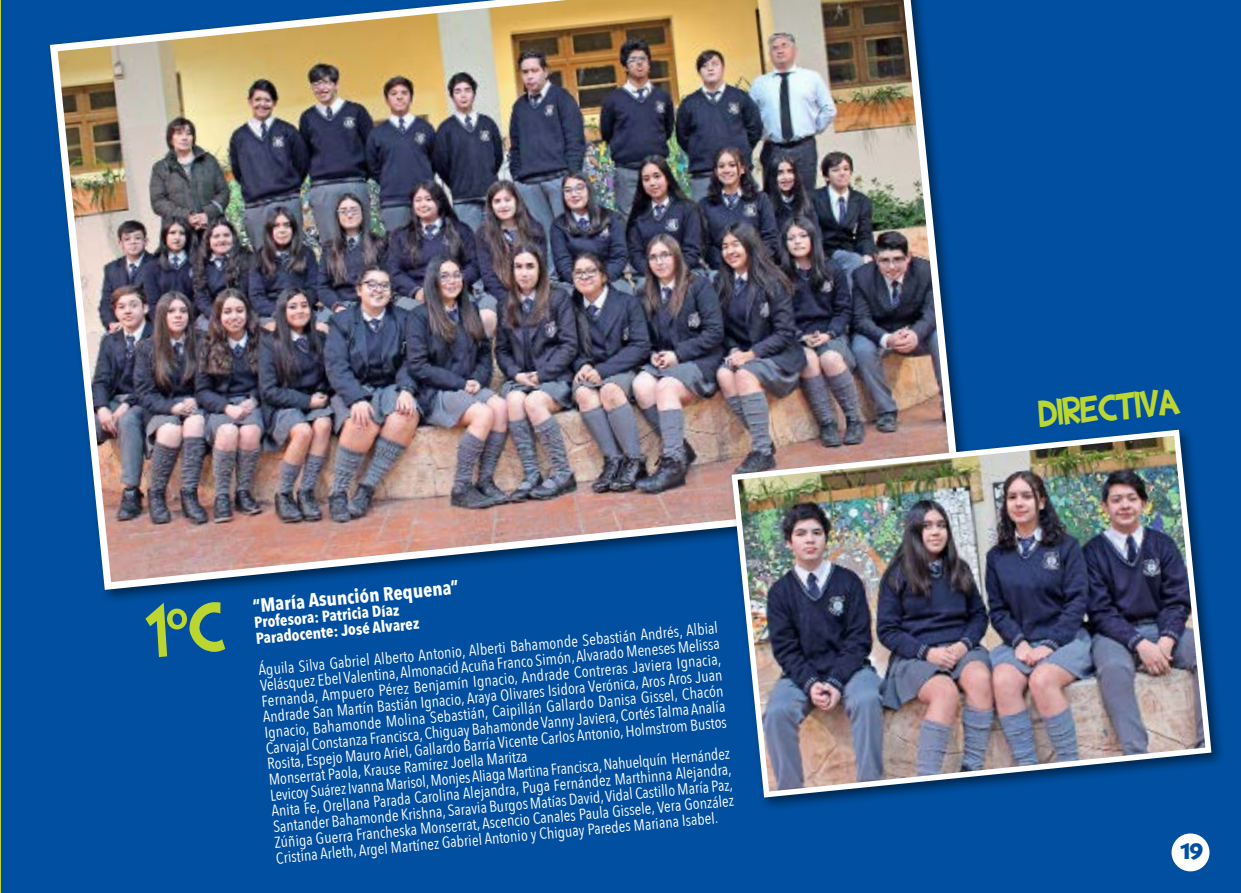
<style>
.page{position:relative;width:1241px;height:893px;background:#fff}
.page>*{position:absolute;margin:0;border:0;box-sizing:border-box;transform-origin:0 0}
.t1{font:37.1px "Shark Random Funnyness 2";color:#bcd631}
.t2{font:700 24.5px "Today SHOP";color:#004fa0}
.t3{font:700 19.25px "Avenir Next Condensed";color:#fff}
.t4{font:15.75px/15.8px "Avenir Next Condensed";color:#fff}
.t5{font:700 15.75px/15.8px "Avenir Next Condensed";color:#fff}
</style>
<div class="page">
<div style="left:1px;top:0;width:1239px;height:893px;background:#004fa0"></div>
<div style="left:1171px;top:833px;width:38px;height:38px;background:#fff;border-radius:50%"></div>
<hr style="left:0;top:0;width:1px;height:892px;background:#bcd631">
<img style="left:49px;top:0;width:914px;height:594px">
<div style="left:727px;top:426px;width:498px;height:385px;background:#000;opacity:.5"></div>
<img style="left:728px;top:427px;width:486px;height:374px">
<p class="t3" style="left:252px;top:594px;width:208px;rotate:-5deg">“María Asunción Requena”</p>
<p class="t5" style="left:254px;top:614px;width:165px;rotate:-5deg">Profesora: Patricia Díaz<br>Paradocente: José Alvarez</p>
<p class="t4" style="left:258px;top:661px;width:463px;rotate:-5deg">Águila Silva Gabriel Alberto Antonio, Alberti Bahamonde Sebastián Andrés, Albial Velásquez Ebel Valentina, Almonacid Acuña Franco Simón, Alvarado Meneses Melissa Fernanda, Ampuero Pérez Benjamín Ignacio, Andrade Contreras Javiera Ignacia, Andrade San Martín Bastián Ignacio, Araya Olivares Isidora Verónica, Aros Aros Juan Ignacio, Bahamonde Molina Sebastián, Caipillán Gallardo Danisa Gissel, Chacón Carvajal Constanza Francisca, Chiguay Bahamonde Vanny Javiera, Cortés Talma Analía Rosita, Espejo Mauro Ariel, Gallardo Barría Vicente Carlos Antonio, Holmstrom Bustos Monserrat Paola, Krause Ramírez Joella Maritza<br>Levicoy Suárez Ivanna Marisol, Monjes Aliaga Martina Francisca, Nahuelquín Hernández Anita Fe, Orellana Parada Carolina Alejandra, Puga Fernández Marthinna Alejandra, Santander Bahamonde Krishna, Saravia Burgos Matías David, Vidal Castillo María Paz, Zúñiga Guerra Francheska Monserrat, Ascencio Canales Paula Gissele, Vera González Cristina Arleth, Argel Martínez Gabriel Antonio y Chiguay Paredes Mariana Isabel.</p>
<h1 class="t1" style="left:1036px;top:390px;width:142px;rotate:-5deg">DIRECTIVA</h1>
<h2 class="t2" style="left:1180px;top:838px;width:24px">19</h2>
</div>
